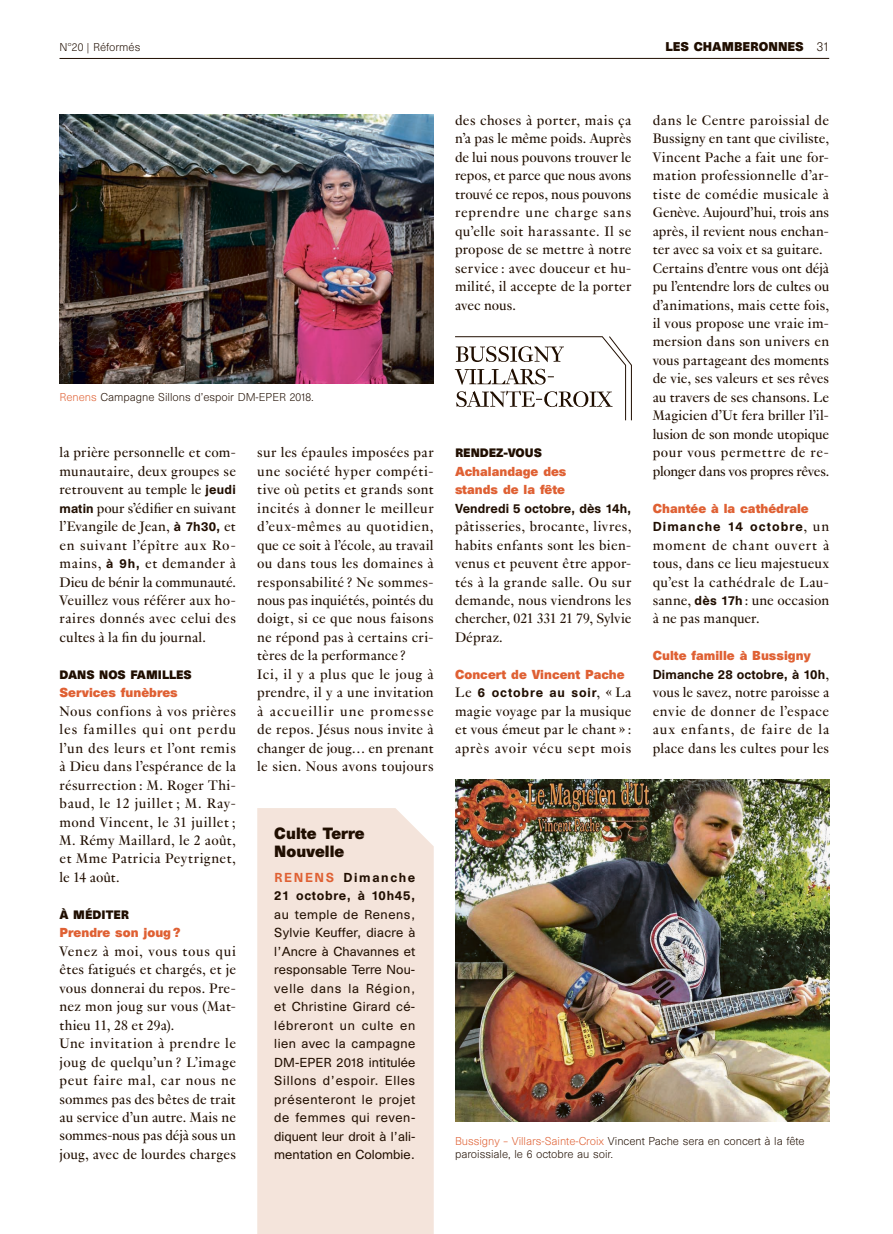
<style>
.page{position:relative;width:893px;height:1234px;background:#fff}
.page>*{position:absolute;margin:0;border:0;box-sizing:border-box;transform-origin:0 0}
.t1{font:15px/18.5px "Genath";letter-spacing:.015em;color:#200e00;text-align:justify}
.t2{font:700 15px/18.5px "Unica SB";color:#200e00}
.t3{font:12px/18.5px "Unica SB";color:#200e00;text-align:justify}
.t4{font:700 12px/18.5px "Unica SB";color:#df6033}
.t5{font:500 12px/18.5px "Unica SB";letter-spacing:.01em;color:#200e00}
.t6{font:500 12px/18.5px "Unica SB";letter-spacing:.13em;color:#200e00}
.t7{font:700 11.7px "Unica SB";color:#200e00}
.t8{font:700 11.25px "Unica SB";color:#200e00}
.t9{font:300 10.5px/13.5px "Unica SB";color:#200e00}
.s1{font-weight:300;font-size:12px}
.s2{color:#df6033}
.s3{font-family:"Unica SB";font-weight:500;font-size:12px}
.s4{font-family:"Genath";font-weight:400;font-size:15px;color:#200e00}
.s5{font-weight:500;color:#200e00}
.s6{font-weight:700;color:#df6033}
.s7{font-family:"Genath";font-weight:400;font-size:15px}
</style>
<div class="page">
<svg style="left:455px;top:336px;width:177px;height:84px"></svg>
<div style="left:257px;top:808px;width:177px;height:425px;background:#f4e4db"></div>
<img style="left:455px;top:779px;width:374px;height:342px">
<img style="left:60px;top:115px;width:374px;height:268px">
<hr style="left:60px;top:58px;width:769px;height:1px;background:#200e00">
<p class="t9" style="left:60px;top:41px;width:82px">N°20 | Réformés</p>
<p class="t7" style="left:665px;top:39px;width:165px">LES CHAMBERONNES <span class="s1">31</span></p>
<p class="t9" style="left:60px;top:391px;width:256px"><span class="s2">Renens</span> Campagne Sillons d’espoir DM-EPER 2018.</p>
<p class="t1" style="left:60px;top:442px;width:178px">la prière personnelle et com&shy;munautaire, deux groupes se retrouvent au temple le <span class="s3">jeudi matin</span> pour s’édifier en suivant l’Evangile de Jean, <span class="s3">à 7h30,</span> et en suivant l’épître aux Ro&shy;mains, <span class="s3">à 9h,</span> et demander à Dieu de bénir la communauté.<br>Veuillez vous référer aux ho&shy;raires donnés avec celui des cultes à la fin du journal.</p>
<p class="t8" style="left:60px;top:667px;width:134px">DANS NOS FAMILLES</p>
<p class="t4" style="left:60px;top:684px;width:120px">Services funèbres</p>
<p class="t1" style="left:60px;top:700px;width:178px">Nous confions à vos prières les familles qui ont perdu l’un des leurs et l’ont remis à Dieu dans l’espérance de la résurrection : M. Roger Thi&shy;baud, le 12 juillet ; M. Ray&shy;mond Vincent, le 31 juillet ; M. Rémy Maillard, le 2 août, et Mme Patricia Peytrignet, le 14 août.</p>
<p class="t8" style="left:60px;top:907px;width:71px">À MÉDITER</p>
<p class="t4" style="left:60px;top:924px;width:122px">Prendre son joug?</p>
<p class="t1" style="left:60px;top:940px;width:178px;text-align:left">Venez à moi, vous tous qui êtes fatigués et chargés, et je vous donnerai du repos. Pre&shy;nez mon joug sur vous (Mat&shy;thieu 11, 28 et 29a).<br>Une invitation à prendre le joug de quelqu’un ? L’image peut faire mal, car nous ne sommes pas des bêtes de trait au service d’un autre. Mais ne sommes-nous pas déjà sous un joug, avec de lourdes charges</p>
<p class="t1" style="left:257px;top:442px;width:178px;text-align:left">sur les épaules imposées par une société hyper compéti&shy;tive où petits et grands sont incités à donner le meilleur d’eux-mêmes au quotidien, que ce soit à l’école, au travail ou dans tous les domaines à responsabilité ? Ne sommes&shy;nous pas inquiétés, pointés du doigt, si ce que nous faisons ne répond pas à certains cri&shy;tères de la performance ?<br>Ici, il y a plus que le joug à prendre, il y a une invitation à accueillir une promesse de repos. Jésus nous invite à changer de joug… en prenant le sien. Nous avons toujours</p>
<p class="t2" style="left:274px;top:825px;width:92px">Culte Terre<br>Nouvelle</p>
<p class="t6" style="left:274px;top:868px;width:143px"><span class="s2">RENENS</span> Dimanche<br>21 octobre, à 10h45,</p>
<p class="t3" style="left:274px;top:905px;width:143px">au temple de Renens, Sylvie Keuffer, diacre à l’Ancre à Chavannes et responsable Terre Nou&shy;velle dans la Région, et Christine Girard cé&shy;lébreront un culte en lien avec la campagne DM-EPER 2018 intitulée Sillons d’espoir. Elles présenteront le projet de femmes qui reven&shy;diquent leur droit à l’ali&shy;mentation en Colombie.</p>
<p class="t1" style="left:455px;top:110px;width:178px">des choses à porter, mais ça n’a pas le même poids. Auprès de lui nous pouvons trouver le repos, et parce que nous avons trouvé ce repos, nous pouvons reprendre une charge sans qu’elle soit harassante. Il se propose de se mettre à notre service : avec douceur et hu&shy;milité, il accepte de la porter avec nous.</p>
<p class="t8" style="left:455px;top:446px;width:88px">RENDEZ-VOUS</p>
<p class="t4" style="left:455px;top:463px;width:113px">Achalandage des stands de la fête</p>
<p class="t5" style="left:455px;top:499px;width:178px">Vendredi 5 octobre, dès 14h,</p>
<p class="t1" style="left:455px;top:516px;width:178px">pâtisseries, brocante, livres, habits enfants sont les bien&shy;venus et peuvent être appor&shy;tés à la grande salle. Ou sur demande, nous viendrons les chercher, 021 331 21 79, Sylvie Dépraz.</p>
<p class="t4" style="left:455px;top:666px;width:178px">Concert de Vincent Pache<br><span class="s4">Le</span> <span class="s5">6 octobre au soir</span><span class="s4">, « La</span></p>
<p class="t1" style="left:455px;top:700px;width:178px">magie voyage par la musique et vous émeut par le chant » : après avoir vécu sept mois</p>
<p class="t1" style="left:653px;top:110px;width:178px;text-align:left">dans le Centre paroissial de<br>Bussigny en tant que civiliste,<br>Vincent Pache a fait une for&shy;mation professionnelle d’ar&shy;tiste de comédie musicale à<br>Genève. Aujourd’hui, trois ans après, il revient nous enchan&shy;ter avec sa voix et sa guitare.<br>Certains d’entre vous ont déjà pu l’entendre lors de cultes ou d’animations, mais cette fois, il vous propose une vraie im&shy;mersion dans son univers en vous partageant des moments de vie, ses valeurs et ses rêves au travers de ses chansons. Le<br>Magicien d’Ut fera briller l’il&shy;lusion de son monde utopique pour vous permettre de re&shy;plonger dans vos propres rêves.</p>
<p class="t4" style="left:653px;top:500px;width:178px">Chantée à la cathédrale<br><span class="s5">Dimanche 14 octobre</span><span class="s4">, un</span></p>
<p class="t1" style="left:653px;top:534px;width:178px">moment de chant ouvert à tous, dans ce lieu majestueux qu’est la cathédrale de Lau&shy;sanne, <span class="s3">dès 17h</span> : une occasion à ne pas manquer.</p>
<p class="t5" style="left:653px;top:647px;width:178px"><span class="s6">Culte famille à Bussigny<br></span>Dimanche 28 octobre, à 10h<span class="s7">,</span></p>
<p class="t1" style="left:653px;top:682px;width:178px">vous le savez, notre paroisse a envie de donner de l’espace aux enfants, de faire de la place dans les cultes pour les</p>
<p class="t9" style="left:455px;top:1133px;width:351px"><span class="s2">Bussigny – Villars-Sainte-Croix</span> Vincent Pache sera en concert à la fête paroissiale, le 6 octobre au soir.</p>
</div>
